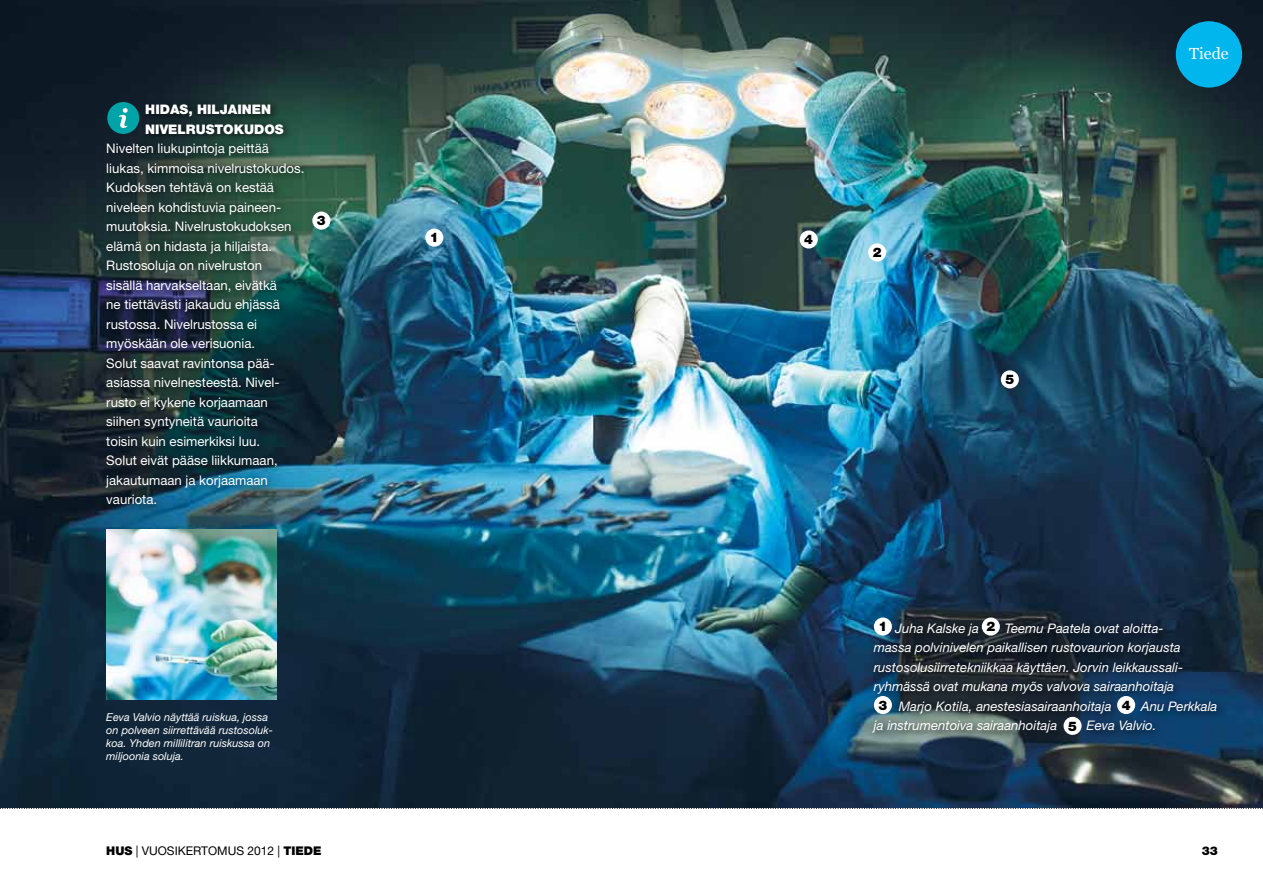
<style>
.page{position:relative;width:1263px;height:893px;background:#fff}
.page>*{position:absolute;margin:0;border:0;box-sizing:border-box;transform-origin:0 0}
.t1{font:16.05px "Georgia";color:#fff}
.t2{font:13.2px/19.5px "Helvetica Neue LT Std";color:#fff}
.t3{font:italic 13.2px "Helvetica Neue LT Std";color:#fff}
.t4{font:900 13.2px "Helvetica Neue LT Std";color:#fff}
.t5{font:900 13.2px "Helvetica Neue LT Std";color:#000}
.t6{font:12px "Helvetica Neue LT Std";color:#000}
.t7{font:900 12px "Helvetica Neue LT Std";color:#000}
.t8{font:italic 10.95px/13.2px "Helvetica Neue LT Std";color:#fff}
.s1{font-weight:900}
</style>
<div class="page">
<svg style="left:0;top:808px;width:1263px;height:1px"></svg>
<img style="left:0;top:0;width:1263px;height:808px">
<div style="left:1176px;top:21px;width:66px;height:67px;background:#00b6ed;border-radius:50%"></div>
<div style="left:101px;top:99px;width:212px;height:416px;background:#000;opacity:.75"></div>
<img style="left:106px;top:529px;width:170px;height:170px">
<div style="left:425px;top:229px;width:18px;height:18px;background:#fff;border-radius:50%"></div>
<div style="left:868px;top:243px;width:18px;height:18px;background:#fff;border-radius:50%"></div>
<div style="left:1001px;top:370px;width:18px;height:18px;background:#fff;border-radius:50%"></div>
<div style="left:312px;top:212px;width:18px;height:18px;background:#fff;border-radius:50%"></div>
<div style="left:800px;top:230px;width:18px;height:19px;background:#fff;border-radius:50%"></div>
<div style="left:867px;top:617px;width:359px;height:126px;background:#000;opacity:.75"></div>
<div style="left:874px;top:617px;width:18px;height:19px;background:#fff;border-radius:50%"></div>
<div style="left:982px;top:617px;width:18px;height:19px;background:#fff;border-radius:50%"></div>
<div style="left:874px;top:696px;width:18px;height:18px;background:#fff;border-radius:50%"></div>
<div style="left:1117px;top:696px;width:18px;height:18px;background:#fff;border-radius:50%"></div>
<div style="left:1063px;top:717px;width:18px;height:18px;background:#fff;border-radius:50%"></div>
<div style="left:107px;top:102px;width:32px;height:32px;background:#00a4a8;border-radius:50%"></div>
<svg style="left:119px;top:108px;width:9px;height:20px"></svg>
<p class="t4" style="left:145px;top:102px;width:20px">HIDAS</p>
<p class="t4" style="left:188px;top:102px;width:18px">, HILJAINEN</p>
<p class="t4" style="left:106px;top:121px;width:13px">NIVELRUSTOKUDOS</p>
<p class="t2" style="left:106px;top:139px;width:200px">Nivelten liukupintoja peittää liukas, kimmoisa nivelrustokudos.<br>Kudoksen tehtävä on kestää niveleen kohdistuvia paineen&shy;muutoksia. Nivelrustokudoksen elämä on hidasta ja hiljaista.<br>Rustosoluja on nivelruston<br>sisällä harvakseltaan, eivätkä<br>ne tiettävästi jakaudu ehjässä rustossa. Nivelrustossa ei myöskään ole verisuonia.<br>Solut saavat ravintonsa pää&shy;asiassa nivelnesteestä. Nivel&shy;rusto ei kykene korjaamaan siihen syntyneitä vaurioita<br>toisin kuin esimerkiksi luu.<br>Solut eivät pääse liikkumaan, jakautumaan ja korjaamaan vauriota.</p>
<p class="t5" style="left:317px;top:213px;width:10px">3</p>
<p class="t8" style="left:106px;top:710px;width:168px">Eeva Valvio näyttää ruiskua, jossa on polveen siirrettävää rustosoluk&shy;koa. Yhden millilitran ruiskussa on miljoonia soluja.</p>
<p class="t6" style="left:106px;top:843px;width:217px"><span class="s1">HUS</span> | VUOSIKERTOMUS 2012 | <span class="s1">TIEDE</span></p>
<p class="t5" style="left:430px;top:230px;width:10px">1</p>
<p class="t5" style="left:804px;top:232px;width:10px">4</p>
<p class="t5" style="left:873px;top:245px;width:10px">2</p>
<p class="t5" style="left:1005px;top:372px;width:10px">5</p>
<p class="t1" style="left:1189px;top:42px;width:41px">Tiede</p>
<p class="t5" style="left:878px;top:619px;width:10px">1</p>
<p class="t5" style="left:986px;top:619px;width:10px">2</p>
<p class="t3" style="left:895px;top:620px;width:85px">Juha Kalske ja</p>
<p class="t3" style="left:1005px;top:620px;width:160px">Teemu Paatela ovat aloitta-</p>
<p class="t3" style="left:874px;top:640px;width:308px">massa polvinivelen paikallisen rustovaurion korjausta</p>
<p class="t3" style="left:874px;top:659px;width:311px">rustosolusiirretekniikkaa käyttäen. Jorvin leikkaussali-</p>
<p class="t3" style="left:874px;top:679px;width:302px">ryhmässä ovat mukana myös valvova sairaanhoitaja</p>
<p class="t3" style="left:899px;top:698px;width:214px">Marjo Kotila, anestesiasairaanhoitaja</p>
<p class="t3" style="left:1141px;top:698px;width:78px">Anu Perkkala</p>
<p class="t3" style="left:874px;top:718px;width:185px">ja instrumentoiva sairaanhoitaja</p>
<p class="t3" style="left:1087px;top:718px;width:71px">Eeva Valvio.</p>
<p class="t5" style="left:878px;top:697px;width:10px">3</p>
<p class="t5" style="left:1122px;top:697px;width:10px">4</p>
<p class="t5" style="left:1068px;top:718px;width:10px">5</p>
<p class="t7" style="left:1202px;top:843px;width:18px">33</p>
</div>
